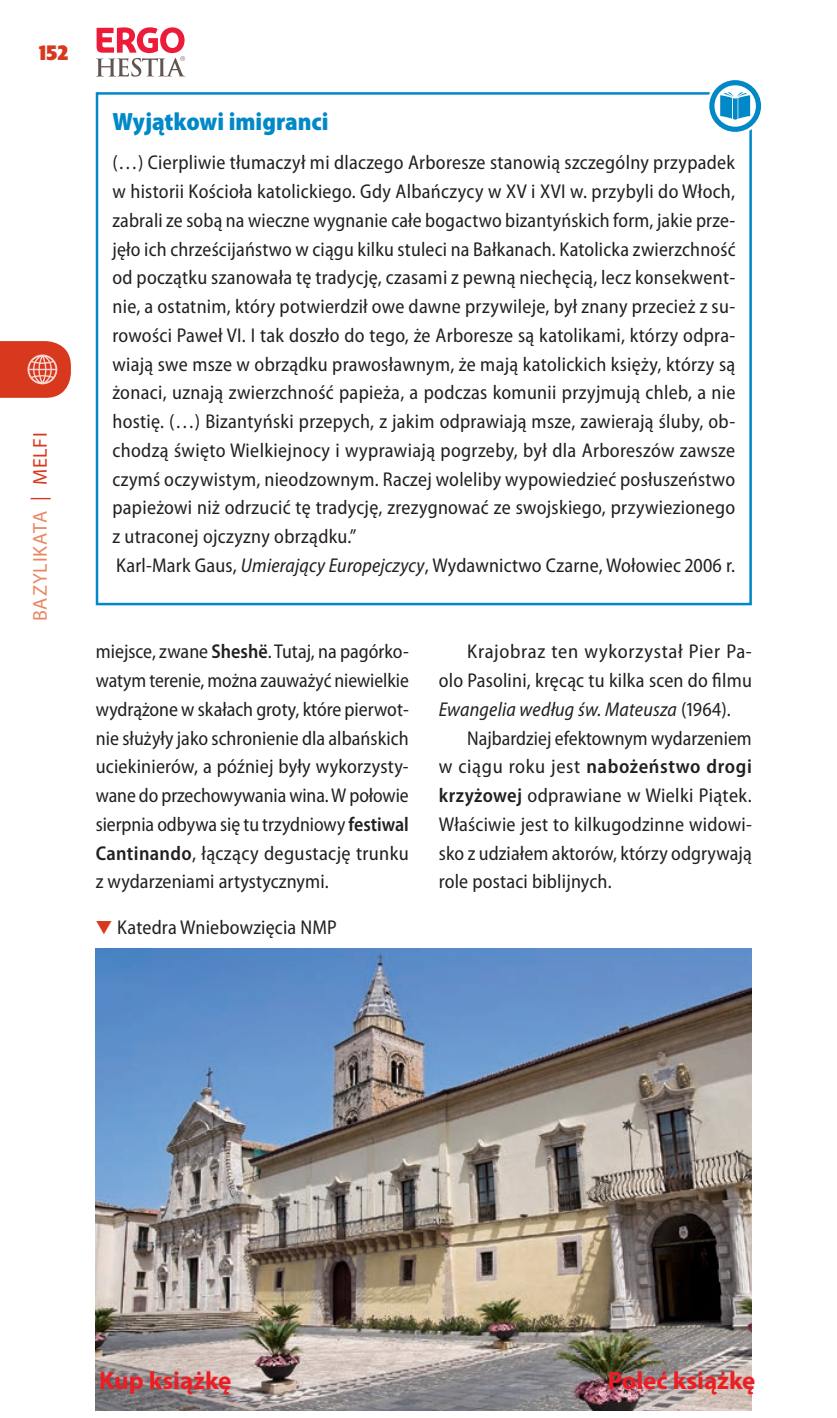
<style>
.page{position:relative;width:837px;height:1418px;background:#fff}
.page>*{position:absolute;margin:0;border:0;box-sizing:border-box;transform-origin:0 0}
.t1{font:700 25px "Myriad Pro";color:#ee1d23}
.t2{font:900 semi-condensed 25px "Myriad Pro";color:#0088c7}
.t3{font:semi-condensed 20px/28.8px "Myriad Pro";letter-spacing:.015em;color:#231f20;text-align:justify}
.t4{font:semi-condensed 20px/28.8px "Myriad Pro";letter-spacing:.015em;color:#231f20;text-align:justify;scale:.96 1}
.t5{font:20px "Myriad Pro";letter-spacing:.035em;color:#e88763}
.t6{font:20px "EFN Olivea Nigra";color:#d8381e}
.s1{color:#d8381e}
.s2{font-style:italic}
.s3{font-weight:600}
</style>
<div class="page">
<svg style="left:95px;top:92px;width:657px;height:514px"></svg>
<div style="left:706px;top:77px;width:57px;height:58px;background:#fff;border-radius:50%"></div>
<svg style="left:709px;top:80px;width:51px;height:52px"></svg>
<img style="left:96px;top:948px;width:655px;height:462px">
<svg style="left:96px;top:27px;width:89px;height:50px"></svg>
<svg style="left:0;top:341px;width:71px;height:57px;background:#dd543e"></svg>
<p class="t6" style="left:39px;top:39px;width:31px">152</p>
<p class="t5" style="left:28px;top:621px;width:190px;rotate:-90deg">BAZYLIKATA <span class="s1">| MeLfI</span></p>
<p class="t2" style="left:112px;top:108px;width:217px">Wyjątkowi imigranci</p>
<p class="t3" style="left:112px;top:149px;width:624px;text-align:left">(…) Cierpliwie tłumaczył mi dlaczego Arboresze stanowią szczególny przypadek w historii Kościoła katolickiego. Gdy Albańczycy w XV i XVI w. przybyli do Włoch, zabrali ze sobą na wieczne wygnanie całe bogactwo bizantyńskich form, jakie prze&shy;jęło ich chrześcijaństwo w ciągu kilku stuleci na Bałkanach. Katolicka zwierzchność od początku szanowała tę tradycję, czasami z pewną niechęcią, lecz konsekwent&shy;nie, a ostatnim, który potwierdził owe dawne przywileje, był znany przecież z su&shy;rowości Paweł VI. I tak doszło do tego, że Arboresze są katolikami, którzy odpra&shy;wiają swe msze w obrządku prawosławnym, że mają katolickich księży, którzy są żonaci, uznają zwierzchność papieża, a podczas komunii przyjmują chleb, a nie hostię. (…) Bizantyński przepych, z jakim odprawiają msze, zawierają śluby, ob&shy;chodzą święto Wielkiejnocy i wyprawiają pogrzeby, był dla Arboreszów zawsze czymś oczywistym, nieodzownym. Raczej woleliby wypowiedzieć posłuszeństwo papieżowi niż odrzucić tę tradycję, zrezygnować ze swojskiego, przywiezionego z utraconej ojczyzny obrządku.”<br>Karl-Mark Gaus, <span class="s2">Umierający Europejczycy</span>, Wydawnictwo Czarne, Wołowiec 2006 r.</p>
<p class="t3" style="left:96px;top:637px;width:314px">miejsce, zwane <span class="s3">Sheshë</span>. Tutaj, na pagórko&shy;watym terenie, można zauważyć niewielkie wydrążone w skałach groty, które pierwot&shy;nie służyły jako schronienie dla albańskich uciekinierów, a później były wykorzysty&shy;wane do przechowywania wina. W połowie sierpnia odbywa się tu trzydniowy <span class="s3">festiwal Cantinando</span>, łączący degustację trunku z wydarzeniami artystycznymi.</p>
<p class="t3" style="left:438px;top:637px;width:314px;text-indent:28px">Krajobraz ten wykorzystał Pier Pa&shy;olo Pasolini, kręcąc tu kilka scen do filmu <span class="s2">Ewangelia według św. Mateusza</span> (1964).</p>
<p class="t4" style="left:438px;top:724px;width:327px;text-indent:28px">Najbardziej efektownym wydarzeniem w ciągu roku jest <span class="s3">nabożeństwo drogi krzyżowej</span> odprawiane w Wielki Piątek.<br>Właściwie jest to kilkugodzinne widowi&shy;sko z udziałem aktorów, którzy odgrywają role postaci biblijnych.</p>
<p class="t3" style="left:96px;top:913px;width:242px"><span class="s1">▼</span> Katedra Wniebowzięcia NMP</p>
<p class="t1" style="left:99px;top:1364px;width:134px">Kup książkę</p>
<p class="t1" style="left:607px;top:1364px;width:149px">Poleć książkę</p>
</div>
